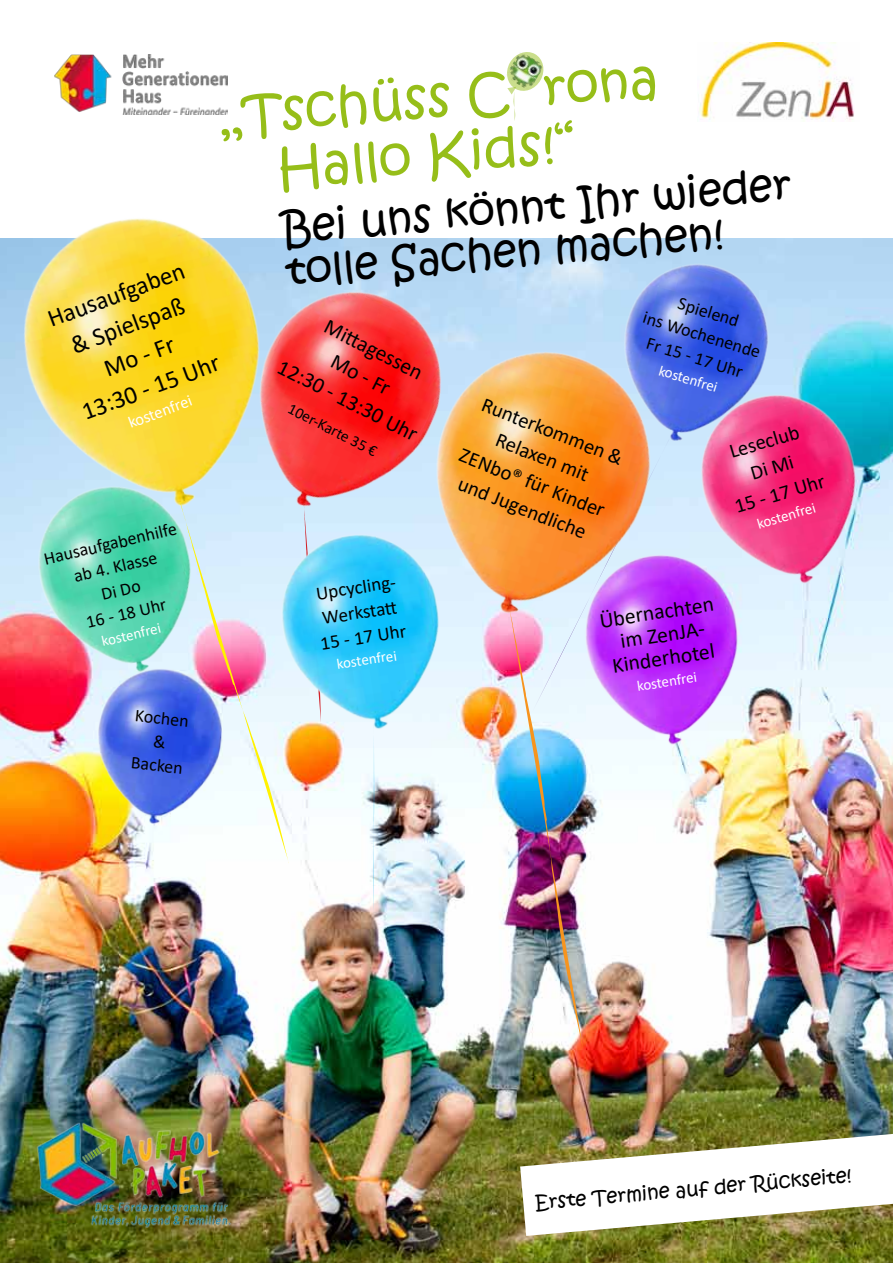
<style>
.page{position:relative;width:893px;height:1263px;background:#fff}
.page>*{position:absolute;margin:0;border:0;box-sizing:border-box;transform-origin:0 0}
.t1{font:52.5px/56.8px "Kristen ITC";color:#96be19}
.t2{font:42.45px/42.5px "Kristen ITC";color:#000}
.t3{font:25.05px/33px "Calibri";color:#000;text-align:center}
.t4{font:21.75px/23.2px "Calibri";color:#000;text-align:center}
.t5{font:20.85px/27.3px "Calibri";color:#000;text-align:center}
.t6{font:20.55px/27.2px "Calibri";color:#000;text-align:center}
.t7{font:19.5px "Kristen ITC";color:#000}
.t8{font:19.05px "Calibri";color:#000}
.t9{font:18px/23.7px "Calibri";color:#000;text-align:center}
.t10{font:16.5px "Calibri";color:#fff}
.t11{font:15.6px "Calibri";color:#000}
.t12{font:15px "Calibri";color:#fff}
.s1{color:#fff}
</style>
<div class="page">
<img style="left:0;top:238px;width:893px;height:1025px">
<img style="left:0;top:593px;width:180px;height:136px">
<div style="left:352px;top:238px;width:171px;height:28px;background:#b1d4f0"></div>
<img style="left:732px;top:336px;width:161px;height:305px">
<img style="left:699px;top:43px;width:155px;height:78px">
<img style="left:55px;top:54px;width:173px;height:61px">
<svg style="left:520px;top:1134px;width:373px;height:102px"></svg>
<img style="left:566px;top:238px;width:256px;height:258px">
<img style="left:0;top:218px;width:352px;height:375px">
<svg style="left:507px;top:52px;width:37px;height:69px"></svg>
<img style="left:0;top:1085px;width:267px;height:178px">
<img style="left:670px;top:509px;width:112px;height:278px">
<svg style="left:180px;top:500px;width:109px;height:363px"></svg>
<img style="left:233px;top:482px;width:258px;height:297px">
<img style="left:344px;top:266px;width:388px;height:431px">
<img style="left:504px;top:438px;width:166px;height:614px">
<svg style="left:374px;top:723px;width:1px;height:193px"></svg>
<img style="left:61px;top:630px;width:197px;height:230px">
<h1 class="t1" style="left:270px;top:85px;width:389px;text-indent:-54px;rotate:-5deg">„Tschüss C<span class="s1">o</span>rona<br>Hallo Kids!“</h1>
<h2 class="t2" style="left:281px;top:209px;width:513px;rotate:-5deg">Bei uns könnt Ihr wieder tolle Sachen machen!</h2>
<h3 class="t3" style="left:43px;top:303px;width:147px;rotate:-20deg">Hausaufgaben &amp; Spielspaß<br>Mo - Fr<br>13:30 - 15 Uhr</h3>
<p class="t9" style="left:654px;top:282px;width:123px;rotate:17deg">Spielend<br>ins Wochenende<br>Fr 15 - 17 Uhr</p>
<p class="t4" style="left:331px;top:314px;width:109px;rotate:27deg">Mitt agessen</p>
<p class="t4" style="left:338px;top:349px;width:65px;rotate:27deg">Mo - Fr</p>
<p class="t11" style="left:294px;top:398px;width:99px;rotate:27deg">10er-Karte 35 €</p>
<p class="t4" style="left:285px;top:354px;width:155px;rotate:27deg">12:30 - 13:30 Uhr</p>
<p class="t12" style="left:662px;top:360px;width:62px;rotate:17deg">kostenfrei</p>
<p class="t10" style="left:125px;top:412px;width:68px;rotate:-20deg">kostenfrei</p>
<p class="t5" style="left:486px;top:389px;width:156px;rotate:22deg">Runterkommen &amp;<br>Relaxen mit<br>ZENbo® für Kinder und Jugendliche</p>
<p class="t6" style="left:715px;top:441px;width:95px;rotate:-17deg">Leseclub<br>Di Mi<br>15 - 17 Uhr</p>
<p class="t12" style="left:754px;top:514px;width:62px;rotate:-16deg">kostenfrei</p>
<p class="t9" style="left:41px;top:547px;width:137px;rotate:-13deg">Hausaufgabenhilfe ab 4. Klasse<br>Di Do<br>16 - 18 Uhr</p>
<p class="t8" style="left:314px;top:581px;width:95px;rotate:-9deg">Upcycling-</p>
<p class="t8" style="left:320px;top:605px;width:71px;rotate:-9deg">Werkstatt</p>
<p class="t8" style="left:319px;top:631px;width:88px;rotate:-9deg">15 - 17 Uhr</p>
<p class="t12" style="left:335px;top:653px;width:62px;rotate:-8deg">kostenfrei</p>
<p class="t4" style="left:598px;top:609px;width:117px;rotate:-9deg">Übernachten im ZenJA-<br>Kinderhotel</p>
<p class="t12" style="left:636px;top:675px;width:62px;rotate:-8deg">kostenfrei</p>
<p class="t12" style="left:99px;top:631px;width:62px;rotate:-13deg">kostenfrei</p>
<p class="t9" style="left:136px;top:703px;width:55px;rotate:6deg">Kochen &amp;<br>Backen</p>
<p class="t7" style="left:534px;top:1190px;width:319px;rotate:-5deg">Erste Termine auf der Rückseite!</p>
</div>
